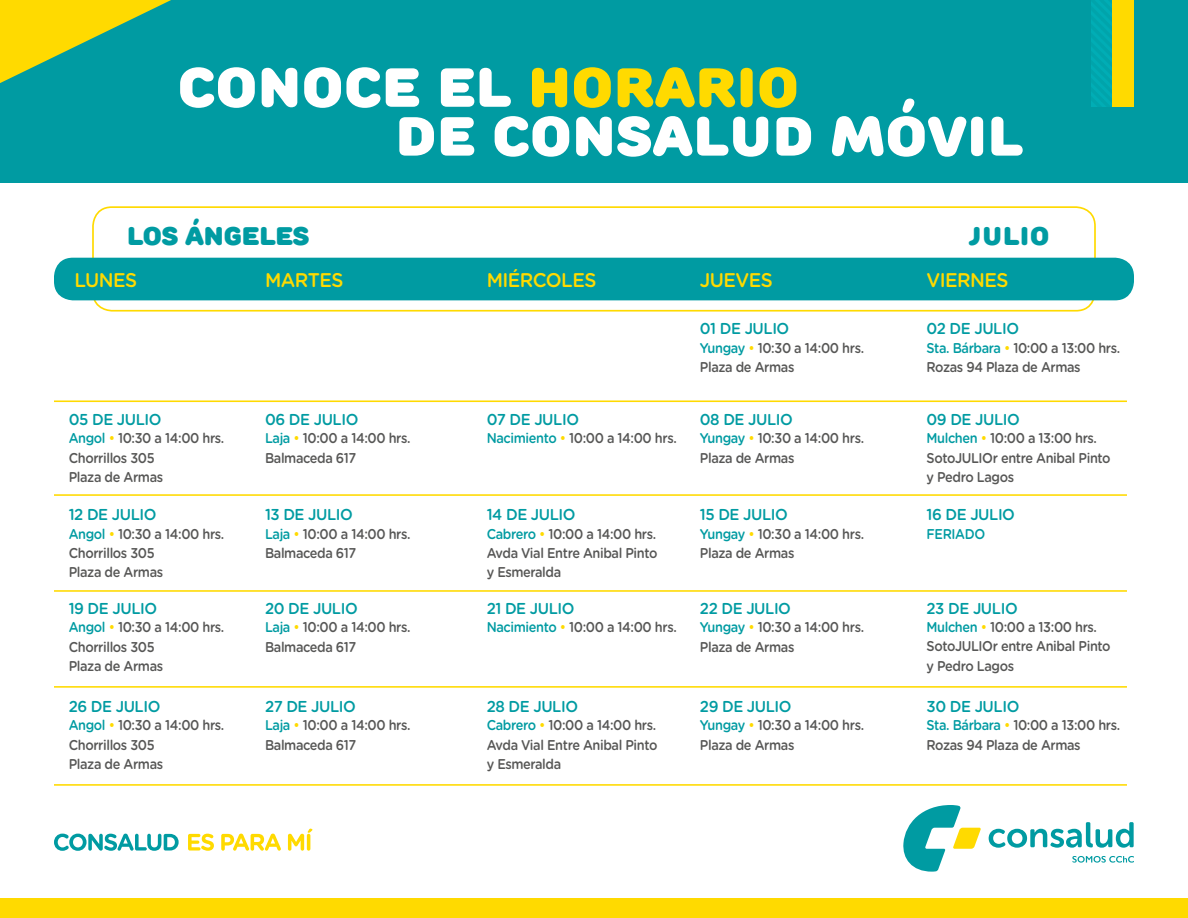
<style>
.page{position:relative;width:1188px;height:918px;background:#fff}
.page>*{position:absolute;margin:0;border:0;box-sizing:border-box;transform-origin:0 0}
.t1{font:900 54.9px/48.9px "TT Rounds";letter-spacing:.02em;color:#fff}
.t2{font:900 25.5px "TT Rounds";color:#009ba2}
.t3{font:500 19.8px "Gotham Rounded";letter-spacing:-.03em;color:#ffda00;scale:.95 1}
.t4{font:500 15.75px "Gotham Rounded";letter-spacing:-.03em;color:#009ba2;scale:.95 1}
.t5{font:500 14.25px/19.2px "Gotham Rounded";letter-spacing:-.03em;color:#575756;scale:.9 1}
.t6{font:500 14.25px "Gotham Rounded";letter-spacing:-.03em;color:#009ba2;scale:.9 1}
.s1{color:#ffda00}
.s2{color:#009ba2}
</style>
<div class="page">
<svg style="left:989px;top:822px;width:145px;height:26px"></svg>
<svg style="left:1072px;top:856px;width:62px;height:7px"></svg>
<svg style="left:903px;top:805px;width:78px;height:67px"></svg>
<div style="left:0;top:898px;width:1188px;height:20px;background:#ffda00"></div>
<svg style="left:54px;top:834px;width:125px;height:17px"></svg>
<svg style="left:188px;top:834px;width:26px;height:17px"></svg>
<svg style="left:221px;top:834px;width:60px;height:17px"></svg>
<svg style="left:288px;top:829px;width:24px;height:22px"></svg>
<div style="left:0;top:0;width:1188px;height:183px;background:#009ba2"></div>
<svg style="left:0;top:0;width:171px;height:83px"></svg>
<div style="left:1091px;top:0;width:22px;height:107px;background:#00a7ae"></div>
<div style="left:1113px;top:0;width:21px;height:107px;background:#ffda00"></div>
<div style="left:92px;top:206px;width:1004px;height:106px;border:2px solid #ffda00;border-radius:19px"></div>
<div style="left:54px;top:258px;width:1080px;height:42px;background:#009ba2;border-radius:19px"></div>
<hr style="left:54px;top:400px;width:1073px;height:2px;background:#ffda00">
<hr style="left:54px;top:494px;width:1073px;height:2px;background:#ffda00">
<hr style="left:54px;top:590px;width:1073px;height:2px;background:#ffda00">
<hr style="left:54px;top:686px;width:1073px;height:2px;background:#ffda00">
<hr style="left:54px;top:784px;width:1073px;height:2px;background:#ffda00">
<h1 class="t1" style="left:396px;top:63px;width:628px;text-indent:-218px">CONOCE EL <span class="s1">HORARIO<br></span>DE CONSALUD MÓVIL</h1>
<h2 class="t2" style="left:127px;top:218px;width:184px">LOS ÁNGELES</h2>
<h2 class="t2" style="left:970px;top:218px;width:81px">JULIO</h2>
<h3 class="t3" style="left:75px;top:266px;width:67px">LUNES</h3>
<h3 class="t3" style="left:265px;top:266px;width:84px">MARTES</h3>
<h3 class="t3" style="left:487px;top:266px;width:117px">MIÉRCOLES</h3>
<h3 class="t3" style="left:700px;top:266px;width:78px">JUEVES</h3>
<h3 class="t3" style="left:927px;top:266px;width:88px">VIERNES</h3>
<p class="t4" style="left:700px;top:318px;width:96px">01 DE JULIO</p>
<p class="t4" style="left:927px;top:318px;width:99px">02 DE JULIO</p>
<p class="t5" style="left:700px;top:338px;width:184px"><span class="s2">Yungay</span> <span class="s1">•</span> 10:30 a 14:00 hrs.<br>Plaza de Armas</p>
<p class="t5" style="left:927px;top:338px;width:217px"><span class="s2">Sta. Bárbara</span> <span class="s1">•</span> 10:00 a 13:00 hrs.<br>Rozas 94 Plaza de Armas</p>
<p class="t4" style="left:69px;top:408px;width:99px">05 DE JULIO</p>
<p class="t5" style="left:69px;top:428px;width:174px"><span class="s2">Angol</span> <span class="s1">•</span> 10:30 a 14:00 hrs.<br>Chorrillos 305<br>Plaza de Armas</p>
<p class="t4" style="left:265px;top:408px;width:100px">06 DE JULIO</p>
<p class="t5" style="left:265px;top:428px;width:163px"><span class="s2">Laja</span> <span class="s1">•</span> 10:00 a 14:00 hrs.<br>Balmaceda 617</p>
<p class="t4" style="left:487px;top:408px;width:99px">07 DE JULIO</p>
<p class="t4" style="left:927px;top:408px;width:100px">09 DE JULIO</p>
<p class="t5" style="left:487px;top:428px;width:213px"><span class="s2">Nacimiento</span> <span class="s1">•</span> 10:00 a 14:00 hrs.</p>
<p class="t4" style="left:700px;top:408px;width:99px">08 DE JULIO</p>
<p class="t5" style="left:700px;top:428px;width:184px"><span class="s2">Yungay</span> <span class="s1">•</span> 10:30 a 14:00 hrs.<br>Plaza de Armas</p>
<p class="t5" style="left:927px;top:428px;width:206px"><span class="s2">Mulchen</span> <span class="s1">•</span> 10:00 a 13:00 hrs.<br>SotoJULIOr entre Anibal Pinto y Pedro Lagos</p>
<p class="t4" style="left:69px;top:503px;width:94px">12 DE JULIO</p>
<p class="t4" style="left:265px;top:503px;width:94px">13 DE JULIO</p>
<p class="t4" style="left:487px;top:503px;width:95px">14 DE JULIO</p>
<p class="t4" style="left:700px;top:503px;width:94px">15 DE JULIO</p>
<p class="t4" style="left:927px;top:503px;width:95px">16 DE JULIO</p>
<p class="t5" style="left:69px;top:523px;width:174px"><span class="s2">Angol</span> <span class="s1">•</span> 10:30 a 14:00 hrs.<br>Chorrillos 305<br>Plaza de Armas</p>
<p class="t5" style="left:265px;top:523px;width:163px"><span class="s2">Laja</span> <span class="s1">•</span> 10:00 a 14:00 hrs.<br>Balmaceda 617</p>
<p class="t5" style="left:487px;top:523px;width:191px;text-align:justify"><span class="s2">Cabrero</span> <span class="s1">•</span> 10:00 a 14:00 hrs.<br>Avda Vial Entre Anibal Pinto y Esmeralda</p>
<p class="t5" style="left:700px;top:523px;width:184px"><span class="s2">Yungay</span> <span class="s1">•</span> 10:30 a 14:00 hrs.<br>Plaza de Armas</p>
<p class="t6" style="left:927px;top:523px;width:67px">FERIADO</p>
<p class="t4" style="left:69px;top:597px;width:95px">19 DE JULIO</p>
<p class="t4" style="left:265px;top:597px;width:99px">20 DE JULIO</p>
<p class="t4" style="left:487px;top:597px;width:94px">21 DE JULIO</p>
<p class="t4" style="left:700px;top:597px;width:97px">22 DE JULIO</p>
<p class="t4" style="left:927px;top:597px;width:97px">23 DE JULIO</p>
<p class="t5" style="left:69px;top:617px;width:174px"><span class="s2">Angol</span> <span class="s1">•</span> 10:30 a 14:00 hrs.<br>Chorrillos 305<br>Plaza de Armas</p>
<p class="t5" style="left:265px;top:617px;width:163px"><span class="s2">Laja</span> <span class="s1">•</span> 10:00 a 14:00 hrs.<br>Balmaceda 617</p>
<p class="t5" style="left:487px;top:617px;width:213px"><span class="s2">Nacimiento</span> <span class="s1">•</span> 10:00 a 14:00 hrs.</p>
<p class="t5" style="left:700px;top:617px;width:184px"><span class="s2">Yungay</span> <span class="s1">•</span> 10:30 a 14:00 hrs.<br>Plaza de Armas</p>
<p class="t5" style="left:927px;top:617px;width:206px"><span class="s2">Mulchen</span> <span class="s1">•</span> 10:00 a 13:00 hrs.<br>SotoJULIOr entre Anibal Pinto y Pedro Lagos</p>
<p class="t4" style="left:69px;top:695px;width:98px">26 DE JULIO</p>
<p class="t4" style="left:265px;top:695px;width:97px">27 DE JULIO</p>
<p class="t4" style="left:487px;top:695px;width:98px">28 DE JULIO</p>
<p class="t4" style="left:700px;top:695px;width:98px">29 DE JULIO</p>
<p class="t4" style="left:927px;top:695px;width:99px">30 DE JULIO</p>
<p class="t5" style="left:69px;top:715px;width:174px"><span class="s2">Angol</span> <span class="s1">•</span> 10:30 a 14:00 hrs.<br>Chorrillos 305<br>Plaza de Armas</p>
<p class="t5" style="left:265px;top:715px;width:163px"><span class="s2">Laja</span> <span class="s1">•</span> 10:00 a 14:00 hrs.<br>Balmaceda 617</p>
<p class="t5" style="left:487px;top:715px;width:191px;text-align:justify"><span class="s2">Cabrero</span> <span class="s1">•</span> 10:00 a 14:00 hrs.<br>Avda Vial Entre Anibal Pinto y Esmeralda</p>
<p class="t5" style="left:700px;top:715px;width:184px"><span class="s2">Yungay</span> <span class="s1">•</span> 10:30 a 14:00 hrs.<br>Plaza de Armas</p>
<p class="t5" style="left:927px;top:715px;width:217px"><span class="s2">Sta. Bárbara</span> <span class="s1">•</span> 10:00 a 13:00 hrs.<br>Rozas 94 Plaza de Armas</p>
</div>
